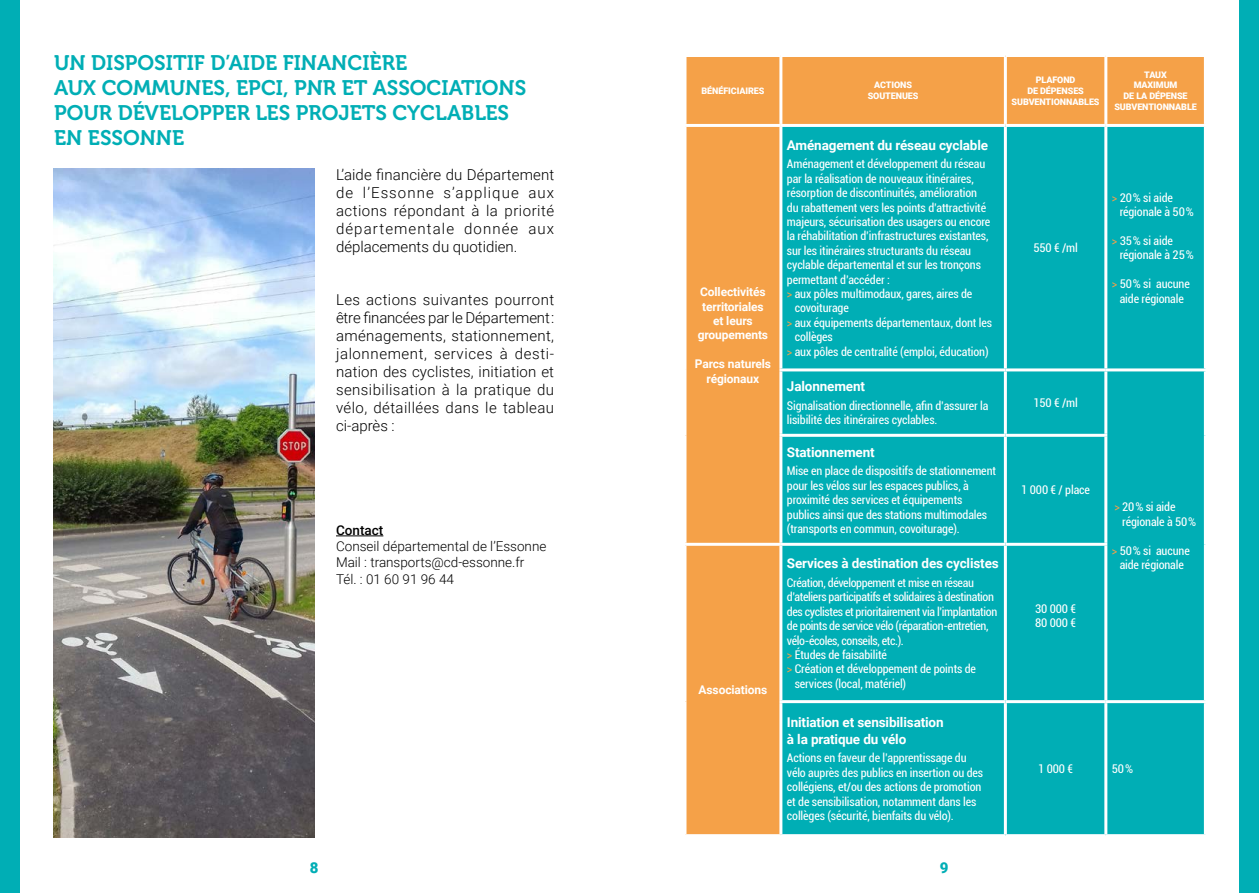
<style>
.page{position:relative;width:1259px;height:893px;background:#fff}
.page>*{position:absolute;margin:0;border:0;box-sizing:border-box;transform-origin:0 0}
.t1{font:21px/25.2px "Museo 700";color:#00aeb5}
.t2{font:300 15px/18px "Roboto";letter-spacing:.03em;color:#000;text-align:justify}
.t3{font:900 15px "Roboto";color:#00aeb5}
.t4{font:700 13.5px/16.2px "Roboto";letter-spacing:-.01em;color:#fff}
.t5{font:300 13.5px/16.2px "Roboto";color:#000}
.t6{font:500 13.5px "Roboto";color:#000}
.t7{font:condensed 12px/14.4px "Roboto";letter-spacing:-.01em;color:#fff}
.t8{font:condensed 12px "Roboto";letter-spacing:-.03em;color:#fff}
.t9{font:700 12px/14.4px "Roboto";letter-spacing:-.01em;color:#fff;text-align:center}
.t10{font:900 9px/10.8px "Roboto";letter-spacing:-.01em;color:#fff;text-align:center}
.s1{color:#f5a148}
</style>
<div class="page">
<div style="left:1239px;top:0;width:20px;height:893px;background:#00aeb5"></div>
<div style="left:0;top:0;width:20px;height:893px;background:#00aeb5"></div>
<hr style="left:336px;top:536px;width:47px;height:1px;background:#000">
<img style="left:53px;top:168px;width:261px;height:669px">
<div style="left:686px;top:57px;width:518px;height:777px;background:#f5a148"></div>
<div style="left:782px;top:127px;width:422px;height:707px;background:#00aeb5"></div>
<hr style="left:779px;top:57px;width:3px;height:67px;background:#fff">
<hr style="left:1004px;top:57px;width:3px;height:67px;background:#fff">
<hr style="left:1104px;top:57px;width:3px;height:67px;background:#fff">
<hr style="left:781px;top:124px;width:224px;height:3px;background:#fff">
<hr style="left:1005px;top:124px;width:101px;height:3px;background:#fff">
<hr style="left:1004px;top:127px;width:3px;height:241px;background:#fff">
<hr style="left:1106px;top:124px;width:101px;height:3px;background:#fff">
<hr style="left:1104px;top:127px;width:3px;height:241px;background:#fff">
<hr style="left:779px;top:368px;width:226px;height:3px;background:#fff">
<hr style="left:1005px;top:368px;width:101px;height:3px;background:#fff">
<hr style="left:1004px;top:371px;width:3px;height:63px;background:#fff">
<hr style="left:779px;top:434px;width:226px;height:3px;background:#fff">
<hr style="left:1005px;top:434px;width:102px;height:3px;background:#fff">
<hr style="left:1004px;top:437px;width:3px;height:106px;background:#fff">
<hr style="left:781px;top:543px;width:224px;height:3px;background:#fff">
<hr style="left:1005px;top:543px;width:102px;height:3px;background:#fff">
<hr style="left:1004px;top:546px;width:3px;height:154px;background:#fff">
<hr style="left:779px;top:700px;width:226px;height:3px;background:#fff">
<hr style="left:1005px;top:700px;width:101px;height:3px;background:#fff">
<hr style="left:1004px;top:703px;width:3px;height:131px;background:#fff">
<hr style="left:1104px;top:703px;width:3px;height:131px;background:#fff">
<hr style="left:683px;top:124px;width:98px;height:3px;background:#fff">
<hr style="left:779px;top:127px;width:3px;height:241px;background:#fff">
<hr style="left:779px;top:371px;width:3px;height:63px;background:#fff">
<hr style="left:779px;top:437px;width:3px;height:106px;background:#fff">
<hr style="left:683px;top:543px;width:98px;height:3px;background:#fff">
<hr style="left:779px;top:546px;width:3px;height:154px;background:#fff">
<hr style="left:779px;top:703px;width:3px;height:131px;background:#fff">
<hr style="left:1106px;top:368px;width:101px;height:3px;background:#fff">
<hr style="left:1104px;top:371px;width:3px;height:63px;background:#fff">
<hr style="left:1104px;top:437px;width:3px;height:106px;background:#fff">
<hr style="left:1104px;top:546px;width:3px;height:154px;background:#fff">
<hr style="left:1106px;top:700px;width:101px;height:3px;background:#fff">
<h1 class="t1" style="left:54px;top:50px;width:474px">UN DISPOSITIF D’AIDE FINANCIÈRE<br>AUX COMMUNES, EPCI, PNR ET ASSOCIATIONS<br>POUR DÉVELOPPER LES PROJETS CYCLABLES<br>EN ESSONNE</h1>
<p class="t2" style="left:336px;top:165px;width:220px">L’aide financière du Département de l’Essonne s’applique aux actions répondant à la priorité départementale donnée aux déplacements du quotidien.</p>
<p class="t2" style="left:336px;top:290px;width:220px">Les actions suivantes pourront être financées par le Département : aménagements, stationnement, jalonnement, services à desti&shy;nation des cyclistes, initiation et sensibilisation à la pratique du vélo, détaillées dans le tableau ci-après :</p>
<p class="t6" style="left:336px;top:521px;width:49px">Contact</p>
<p class="t5" style="left:336px;top:538px;width:212px">Conseil départemental de l’Essonne<br>Mail : transports@cd-essonne.fr<br>Tél. : 01 60 91 96 44</p>
<p class="t10" style="left:701px;top:85px;width:64px">BÉNÉFICIAIRES</p>
<p class="t10" style="left:867px;top:80px;width:52px">ACTIONS<br>SOUTENUES</p>
<p class="t10" style="left:1011px;top:74px;width:89px">PLAFOND<br>DE DÉPENSES<br>SUBVENTIONNABLES</p>
<p class="t10" style="left:1114px;top:69px;width:84px">TAUX<br>MAXIMUM<br>DE LA DÉPENSE<br>SUBVENTIONNABLE</p>
<p class="t9" style="left:698px;top:284px;width:72px">Collectivités territoriales et leurs groupements</p>
<p class="t9" style="left:695px;top:356px;width:78px">Parcs naturels régionaux</p>
<p class="t9" style="left:698px;top:683px;width:70px">Associations</p>
<p class="t4" style="left:787px;top:136px;width:203px">Aménagement du réseau cyclable</p>
<p class="t7" style="left:787px;top:157px;width:200px">Aménagement et développement du réseau</p>
<p class="t7" style="left:787px;top:171px;width:188px">par la réalisation de nouveaux itinéraires,</p>
<p class="t7" style="left:787px;top:185px;width:192px">résorption de discontinuités, amélioration</p>
<p class="t7" style="left:787px;top:200px;width:201px">du rabattement vers les points d’attractivité</p>
<p class="t7" style="left:787px;top:214px;width:205px">majeurs, sécurisation des usagers ou encore</p>
<p class="t7" style="left:787px;top:229px;width:203px">la réhabilitation d’infrastructures existantes,</p>
<p class="t7" style="left:787px;top:243px;width:186px">sur les itinéraires structurants du réseau</p>
<p class="t7" style="left:787px;top:257px;width:196px">cyclable départemental et sur les tronçons</p>
<p class="t7" style="left:787px;top:272px;width:104px">permettant d’accéder :</p>
<p class="t7" style="left:787px;top:286px;width:187px"><span class="s1">&gt;</span> aux pôles multimodaux, gares, aires de</p>
<p class="t7" style="left:794px;top:301px;width:56px">covoiturage</p>
<p class="t7" style="left:787px;top:315px;width:207px"><span class="s1">&gt;</span> aux équipements départementaux, dont les</p>
<p class="t7" style="left:794px;top:329px;width:40px">collèges</p>
<p class="t7" style="left:787px;top:344px;width:203px"><span class="s1">&gt;</span> aux pôles de centralité (emploi, éducation)</p>
<p class="t7" style="left:1033px;top:240px;width:46px">550 € /ml</p>
<p class="t4" style="left:787px;top:378px;width:80px">Jalonnement</p>
<p class="t7" style="left:787px;top:398px;width:203px">Signalisation directionnelle, afin d’assurer la lisibilité des itinéraires cyclables.</p>
<p class="t7" style="left:1033px;top:395px;width:46px">150 € /ml</p>
<p class="t4" style="left:787px;top:443px;width:89px">Stationnement</p>
<p class="t7" style="left:787px;top:463px;width:211px">Mise en place de dispositifs de stationnement pour les vélos sur les espaces publics, à proximité des services et équipements publics ainsi que des stations multimodales (transports en commun, covoiturage).</p>
<p class="t4" style="left:787px;top:555px;width:213px">Services à destination des cyclistes</p>
<p class="t8" style="left:787px;top:574px;width:188px">Création, développement et mise en réseau</p>
<p class="t8" style="left:787px;top:589px;width:209px">d’ateliers participatifs et solidaires à destination</p>
<p class="t8" style="left:787px;top:603px;width:212px">des cyclistes et prioritairement via l’implantation</p>
<p class="t8" style="left:787px;top:618px;width:203px">de points de service vélo (réparation-entretien,</p>
<p class="t8" style="left:787px;top:632px;width:118px">vélo-écoles, conseils, etc.).</p>
<p class="t7" style="left:787px;top:647px;width:102px"><span class="s1">&gt;</span> Études de faisabilité</p>
<p class="t7" style="left:787px;top:661px;width:191px"><span class="s1">&gt;</span> Création et développement de points de</p>
<p class="t7" style="left:794px;top:676px;width:113px">services (local, matériel)</p>
<p class="t7" style="left:1021px;top:482px;width:70px">1 000 € / place</p>
<p class="t7" style="left:1035px;top:601px;width:43px">30 000 €<br>80 000 €</p>
<p class="t7" style="left:1119px;top:190px;width:76px;text-indent:-8px"><span class="s1">&gt;</span> 20 % si aide régionale à 50 %</p>
<p class="t7" style="left:1119px;top:233px;width:76px;text-indent:-8px"><span class="s1">&gt;</span> 35 % si aide régionale à 25 %</p>
<p class="t7" style="left:1112px;top:276px;width:79px;text-align:center"><span class="s1">&gt;</span> 50 % si aucune aide régionale</p>
<p class="t7" style="left:1122px;top:500px;width:76px;text-indent:-8px"><span class="s1">&gt;</span> 20 % si aide régionale à 50 %</p>
<p class="t7" style="left:1112px;top:543px;width:79px;text-align:center"><span class="s1">&gt;</span> 50 % si aucune aide régionale</p>
<p class="t4" style="left:787px;top:714px;width:158px">Initiation et sensibilisation à la pratique du vélo</p>
<p class="t7" style="left:787px;top:750px;width:198px">Actions en faveur de l’apprentissage du vélo auprès des publics en insertion ou des collégiens, et/ou des actions de promotion et de sensibilisation, notamment dans les collèges (sécurité, bienfaits du vélo).</p>
<p class="t7" style="left:1038px;top:761px;width:36px">1 000 €</p>
<p class="t7" style="left:1112px;top:761px;width:23px">50 %</p>
<p class="t3" style="left:310px;top:857px;width:10px">8</p>
<p class="t3" style="left:940px;top:857px;width:10px">9</p>
</div>
